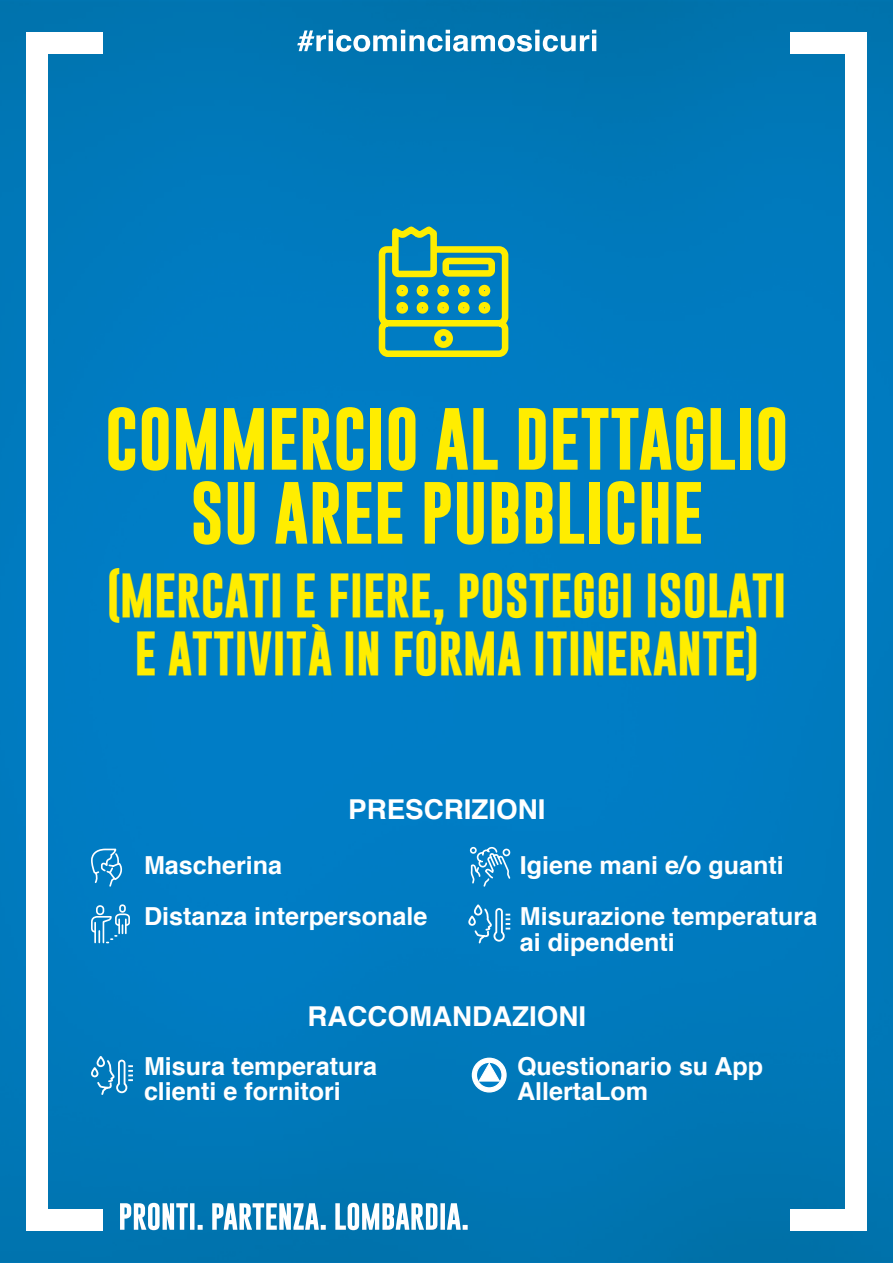
<style>
.page{position:relative;width:893px;height:1263px;background:#fff}
.page>*{position:absolute;margin:0;border:0;box-sizing:border-box;transform-origin:0 0}
.t1{font:700 63px/73.9px "Gobold";color:#ffed00;text-align:center}
.t2{font:700 45px/58.5px "Gobold";color:#ffed00;text-align:center}
.t3{font:700 27.45px "Helvetica";color:#fff}
.t4{font:700 24.9px/51.3px "Helvetica";color:#fff}
</style>
<div class="page">
<img style="left:0;top:0;width:893px;height:1263px">
<svg style="left:297px;top:30px;width:299px;height:22px"></svg>
<svg style="left:120px;top:1203px;width:348px;height:27px"></svg>
<div style="left:26px;top:32px;width:21px;height:1187px;background:#fff"></div>
<div style="left:26px;top:1209px;width:76px;height:21px;background:#fff"></div>
<div style="left:26px;top:32px;width:76px;height:21px;background:#fff"></div>
<div style="left:846px;top:32px;width:21px;height:1187px;background:#fff"></div>
<div style="left:791px;top:1209px;width:76px;height:21px;background:#fff"></div>
<div style="left:791px;top:32px;width:76px;height:21px;background:#fff"></div>
<svg style="left:375px;top:221px;width:137px;height:139px"></svg>
<svg style="left:90px;top:848px;width:33px;height:40px"></svg>
<div style="left:96px;top:905px;width:8px;height:10px;border:2px solid #fff;border-radius:3px"></div>
<div style="left:119px;top:904px;width:7px;height:9px;border:2px solid #fff;border-radius:3px"></div>
<svg style="left:90px;top:913px;width:41px;height:31px"></svg>
<svg style="left:90px;top:1055px;width:45px;height:41px"></svg>
<svg style="left:469px;top:846px;width:43px;height:42px"></svg>
<div style="left:472px;top:1058px;width:34px;height:34px;background:#fff;border-radius:50%"></div>
<div style="left:472px;top:1058px;width:35px;height:34px;border:1px solid #fff;border-radius:50%"></div>
<svg style="left:476px;top:1062px;width:26px;height:26px"></svg>
<div style="left:476px;top:1061px;width:27px;height:27px;border:1px solid #fff;border-radius:50%"></div>
<svg style="left:478px;top:1063px;width:22px;height:18px"></svg>
<svg style="left:467px;top:903px;width:45px;height:42px"></svg>
<h1 class="t1" style="left:105px;top:402px;width:685px">COMMERCIO AL DETTAGLIO<br>SU AREE PUBBLICHE</h1>
<h2 class="t2" style="left:107px;top:566px;width:681px">(MERCATI E FIERE, POSTEGGI ISOLATI<br>E ATTIVITÀ IN FORMA ITINERANTE)</h2>
<p class="t3" style="left:348px;top:787px;width:199px">PRESCRIZIONI</p>
<p class="t4" style="left:144px;top:840px;width:285px">Mascherina<br>Distanza interpersonale</p>
<p class="t4" style="left:520px;top:840px;width:299px">Igiene mani e/o guanti<br>Misurazione temperatura</p>
<p class="t4" style="left:520px;top:917px;width:156px">ai dipendenti</p>
<p class="t3" style="left:307px;top:994px;width:280px">RACCOMANDAZIONI</p>
<p class="t4" style="left:144px;top:1053px;width:235px;line-height:25.7px">Misura temperatura clienti e fornitori</p>
<p class="t4" style="left:517px;top:1053px;width:248px;line-height:25.7px">Questionario su App<br>AllertaLom</p>
</div>
